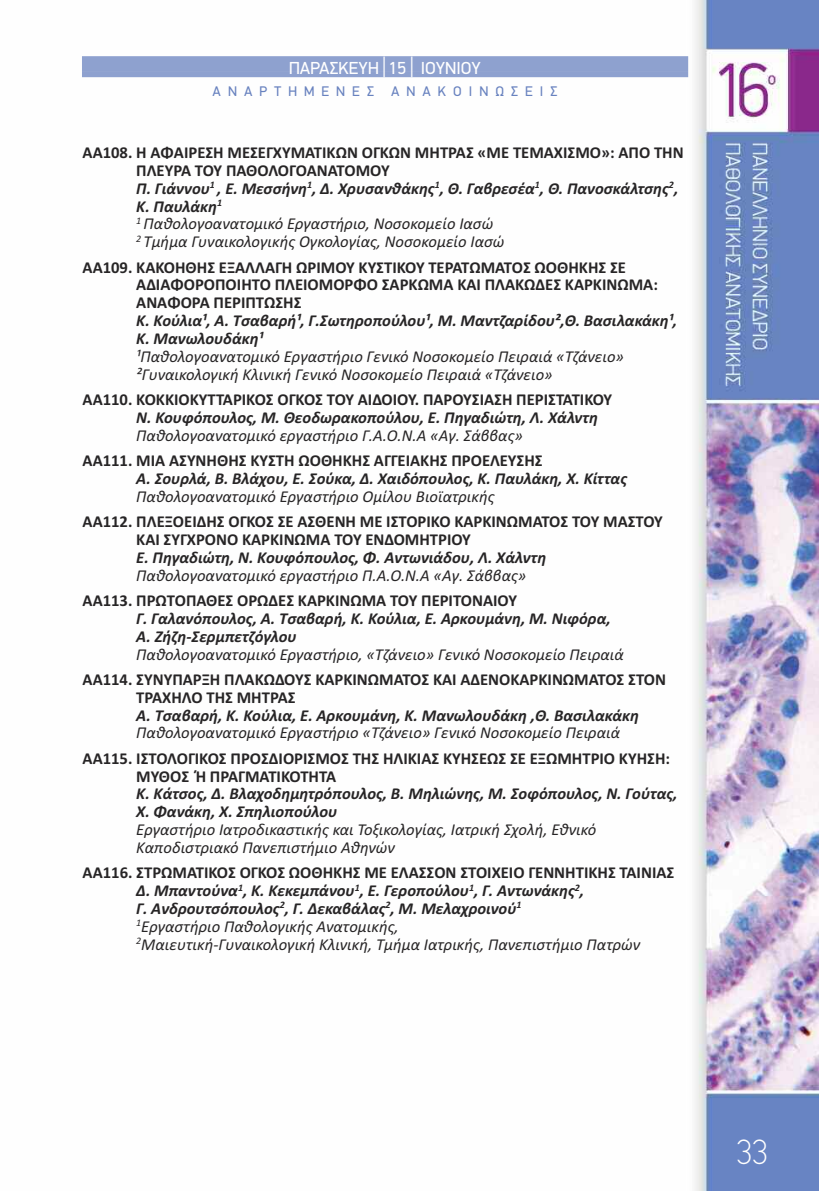
<style>
.page{position:relative;width:819px;height:1191px;background:#fff}
.page>*{position:absolute;margin:0;border:0;box-sizing:border-box;transform-origin:0 0}
.t1{font:100 35px "PF Din Text";color:#fff}
.t2{font:17.5px "PF Din Display";color:#fff}
.t3{font:italic 16.62px/17.8px "Calibri";color:#272526}
.t4{font:700 16.62px/17.8px "Calibri";color:#272526}
.t5{font:italic 700 16.62px/17.8px "Calibri";color:#272526}
.t6{font:14px "PF Din Display";letter-spacing:.5em;color:#6882bf}
.s1{font-size:21px}
.s2{font-weight:700;font-style:normal}
.s3{font-weight:700}
</style>
<div class="page">
<img style="left:82px;top:0;width:737px;height:1191px">
<div style="left:82px;top:56px;width:606px;height:16px;background:#8ea1cf"></div>
<div style="left:82px;top:72px;width:606px;height:5px;background:#8ea1cf"></div>
<p class="t2" style="left:289px;top:57px;width:193px">ΠΑΡΑΣΚΕΥΗ <span class="s1">|</span> 15 <span class="s1">|</span> ΙΟΥΝΙΟΥ</p>
<p class="t6" style="left:213px;top:82px;width:346px">ΑΝΑΡΤΗΜΕΝΕΣ ΑΝΑΚΟΙΝΩΣΕΙΣ</p>
<p class="t3" style="left:136px;top:143px;width:549px;text-indent:-54px"><span class="s2">ΑΑ108. Η ΑΦΑΙΡΕΣΗ ΜΕΣΕΓΧΥΜΑΤΙΚΩΝ ΟΓΚΩΝ ΜΗΤΡΑΣ «ΜΕ ΤΕΜΑΧΙΣΜΟ»: ΑΠΟ ΤΗΝ ΠΛΕΥΡΑ ΤΟΥ ΠΑΘΟΛΟΓΟΑΝΑΤΟΜΟΥ<br></span><span class="s3">Π. Γιάννου</span><sup>1</sup> <span class="s3">, Ε. Μεσσήνη</span><sup>1</sup><span class="s3">, Δ. Χρυσανθάκης</span><sup>1</sup><span class="s3">, Θ. Γαβρεσέα</span><sup>1</sup><span class="s3">, Θ. Πανοσκάλτσης</span><sup>2</sup><span class="s3">, Κ. Παυλάκη</span><sup>1<br></sup><sup>1</sup> Παθολογοανατομικό Εργαστήριο, Νοσοκομείο Ιασώ<br><sup>2</sup> Τμήμα Γυναικολογικής Ογκολογίας, Νοσοκομείο Ιασώ</p>
<p class="t4" style="left:136px;top:258px;width:523px;text-indent:-54px">ΑΑ109. ΚΑΚΟΗΘΗΣ ΕΞΑΛΛΑΓΗ ΩΡΙΜΟΥ ΚΥΣΤΙΚΟΥ ΤΕΡΑΤΩΜΑΤΟΣ ΩΟΘΗΚΗΣ ΣΕ<br>ΑΔΙΑΦΟΡΟΠΟΙΗΤΟ ΠΛΕΙΟΜΟΡΦΟ ΣΑΡΚΩΜΑ ΚΑΙ ΠΛΑΚΩΔΕΣ ΚΑΡΚΙΝΩΜΑ:<br>ΑΝΑΦΟΡΑ ΠΕΡΙΠΤΩΣΗΣ</p>
<p class="t5" style="left:136px;top:311px;width:542px">Κ. Κούλια¹, Α. Τσαβαρή¹, Γ.Σωτηροπούλου¹, Μ. Μαντζαρίδου²,Θ. Βασιλακάκη¹,<br>Κ. Μανωλουδάκη¹</p>
<p class="t3" style="left:136px;top:347px;width:489px">¹Παθολογοανατομικό Εργαστήριο Γενικό Νοσοκομείο Πειραιά «Τζάνειο»<br>²Γυναικολογική Κλινική Γενικό Νοσοκομείο Πειραιά «Τζάνειο»</p>
<p class="t4" style="left:83px;top:390px;width:531px">ΑΑ110. ΚΟΚΚΙΟΚΥΤΤΑΡΙΚΟΣ ΟΓΚΟΣ ΤΟΥ ΑΙΔΟΙΟΥ. ΠΑΡΟΥΣΙΑΣΗ ΠΕΡΙΣΤΑΤΙΚΟΥ</p>
<p class="t5" style="left:136px;top:408px;width:463px">Ν. Κουφόπουλος, Μ. Θεοδωρακοπούλου, Ε. Πηγαδιώτη, Λ. Χάλντη</p>
<p class="t3" style="left:136px;top:426px;width:388px">Παθολογοανατομικό εργαστήριο Γ.Α.Ο.Ν.Α «Αγ. Σάββας»</p>
<p class="t4" style="left:83px;top:451px;width:461px">ΑΑ111. ΜΙΑ ΑΣΥΝΗΘΗΣ ΚΥΣΤΗ ΩΟΘΗΚΗΣ ΑΓΓΕΙΑΚΗΣ ΠΡΟΕΛΕΥΣΗΣ</p>
<p class="t5" style="left:136px;top:469px;width:492px">Α. Σουρλά, Β. Βλάχου, Ε. Σούκα, Δ. Χαιδόπουλος, Κ. Παυλάκη, Χ. Κίττας</p>
<p class="t3" style="left:136px;top:487px;width:360px">Παθολογοανατομικό Εργαστήριο Ομίλου Βιοϊατρικής</p>
<p class="t4" style="left:136px;top:512px;width:528px;text-indent:-54px">ΑΑ112. ΠΛΕΞΟΕΙΔΗΣ ΟΓΚΟΣ ΣΕ ΑΣΘΕΝΗ ΜΕ ΙΣΤΟΡΙΚΟ ΚΑΡΚΙΝΩΜΑΤΟΣ ΤΟΥ ΜΑΣΤΟΥ<br>ΚΑΙ ΣΥΓΧΡΟΝΟ ΚΑΡΚΙΝΩΜΑ ΤΟΥ ΕΝΔΟΜΗΤΡΙΟΥ</p>
<p class="t5" style="left:136px;top:548px;width:411px">Ε. Πηγαδιώτη, Ν. Κουφόπουλος, Φ. Aντωνιάδου, Λ. Χάλντη</p>
<p class="t3" style="left:136px;top:566px;width:392px">Παθολογοανατομικό εργαστήριο Π.Α.Ο.Ν.Α «Αγ. Σάββας»</p>
<p class="t4" style="left:83px;top:591px;width:436px">ΑΑ113. ΠΡΩΤΟΠΑΘΕΣ ΟΡΩΔΕΣ ΚΑΡΚΙΝΩΜΑ ΤΟΥ ΠΕΡΙΤΟΝΑΙΟΥ</p>
<p class="t5" style="left:136px;top:609px;width:476px">Γ. Γαλανόπουλος, Α. Τσαβαρή, Κ. Κούλια, Ε. Αρκουμάνη, Μ. Νιφόρα,<br>Α. Ζήζη-Σερμπετζόγλου</p>
<p class="t3" style="left:136px;top:645px;width:489px">Παθολογοανατομικό Εργαστήριο, «Τζάνειο» Γενικό Νοσοκομείο Πειραιά</p>
<p class="t4" style="left:136px;top:670px;width:531px;text-indent:-54px">ΑΑ114. ΣΥΝΥΠΑΡΞΗ ΠΛΑΚΩΔΟΥΣ ΚΑΡΚΙΝΩΜΑΤΟΣ ΚΑΙ ΑΔΕΝΟΚΑΡΚΙΝΩΜΑΤΟΣ ΣΤΟΝ<br>ΤΡΑΧΗΛΟ ΤΗΣ ΜΗΤΡΑΣ</p>
<p class="t5" style="left:136px;top:706px;width:504px">Α. Τσαβαρή, Κ. Κούλια, Ε. Αρκουμάνη, Κ. Μανωλουδάκη ,Θ. Βασιλακάκη</p>
<p class="t3" style="left:136px;top:723px;width:485px">Παθολογοανατομικό Εργαστήριο «Τζάνειο» Γενικό Νοσοκομείο Πειραιά</p>
<p class="t4" style="left:136px;top:749px;width:535px;text-indent:-54px">ΑΑ115. ΙΣΤΟΛΟΓΙΚΟΣ ΠΡΟΣΔΙΟΡΙΣΜΟΣ ΤΗΣ ΗΛΙΚΙΑΣ ΚΥΗΣΕΩΣ ΣΕ ΕΞΩΜΗΤΡΙΟ ΚΥΗΣΗ:<br>ΜΥΘΟΣ ΄Η ΠΡΑΓΜΑΤΙΚΟΤΗΤΑ</p>
<p class="t5" style="left:136px;top:784px;width:542px">Κ. Κάτσος, Δ. Βλαχοδημητρόπουλος, Β. Μηλιώνης, Μ. Σοφόπουλος, Ν. Γούτας,<br>Χ. Φανάκη, Χ. Σπηλιοπούλου</p>
<p class="t3" style="left:136px;top:820px;width:461px">Εργαστήριο Ιατροδικαστικής και Τοξικολογίας, Ιατρική Σχολή, Εθνικό<br>Καποδιστριακό Πανεπιστήμιο Αθηνών</p>
<p class="t3" style="left:136px;top:863px;width:539px;text-indent:-54px"><span class="s2">ΑΑ116. ΣΤΡΩΜΑΤΙΚΟΣ ΟΓΚΟΣ ΩΟΘΗΚΗΣ ΜΕ ΕΛΑΣΣΟΝ ΣΤΟΙΧΕΙΟ ΓΕΝΝΗΤΙΚΗΣ ΤΑΙΝΙΑΣ </span><span class="s3">Δ. Μπαντούνα</span><sup>1</sup><span class="s3">, Κ. Κεκεμπάνου</span><sup>1</sup><span class="s3">, Ε. Γεροπούλου</span><sup>1</sup><span class="s3">, Γ. Αντωνάκης</span><sup>2</sup><span class="s3">,<br>Γ. Ανδρουτσόπουλος</span><sup>2</sup><span class="s3">, Γ. Δεκαβάλας</span><sup>2</sup><span class="s3">, Μ. Μελαχροινού</span><sup>1<br></sup><sup>1</sup>Εργαστήριο Παθολογικής Ανατομικής,<br><sup>2</sup>Μαιευτική-Γυναικολογική Κλινική, Τμήμα Ιατρικής, Πανεπιστήμιο Πατρών</p>
<h1 class="t1" style="left:736px;top:1131px;width:33px">33</h1>
</div>
